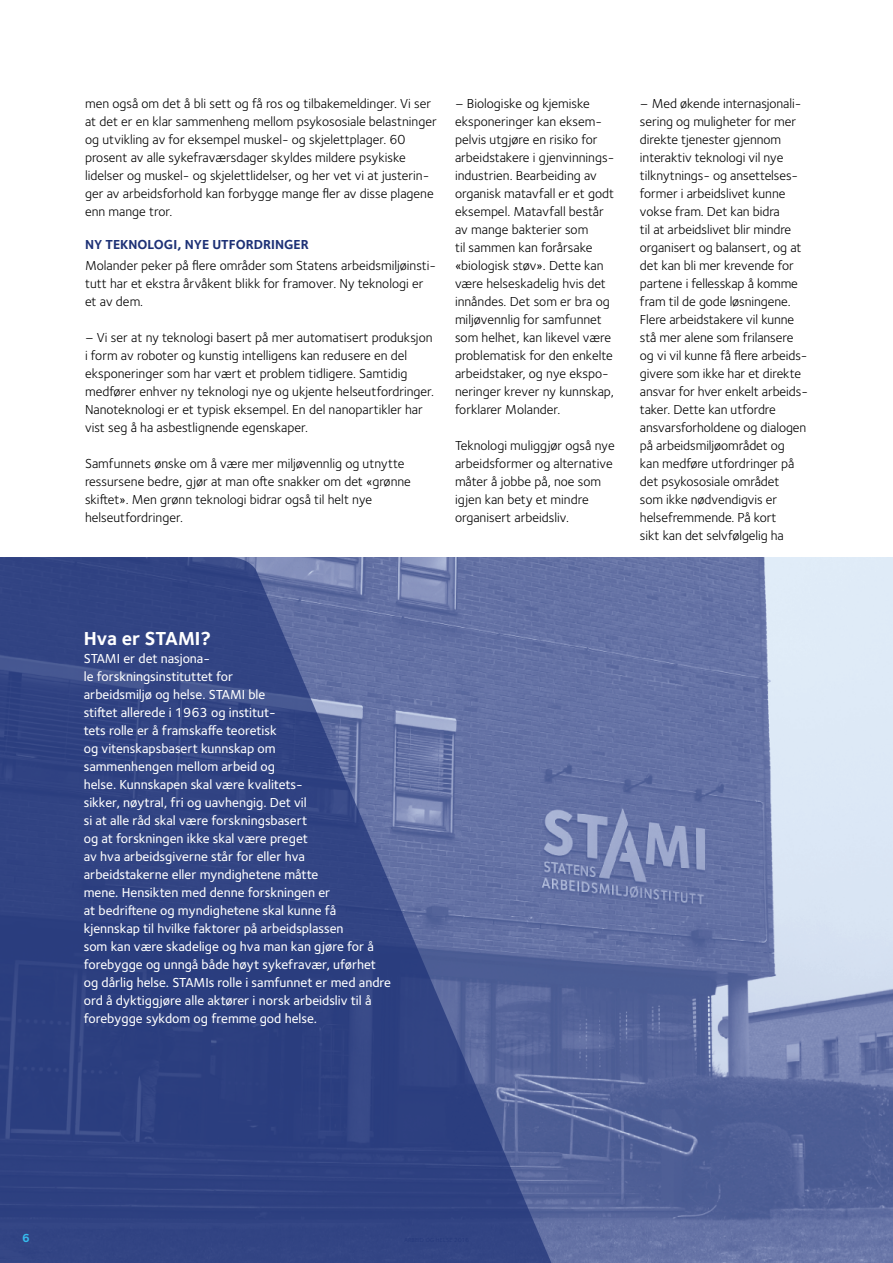
<style>
.page{position:relative;width:893px;height:1263px;background:#fff}
.page>*{position:absolute;margin:0;border:0;box-sizing:border-box;transform-origin:0 0}
.t1{font:700 19.5px "Foundry Sterling";color:#fff}
.t2{font:13.5px/18px "Foundry Sterling";color:#000}
.t3{font:500 13.5px/18px "Foundry Sterling";color:#fff}
.t4{font:700 13.5px "Foundry Sterling";color:#1d3176}
.t5{font:700 12px "Foundry Sterling";color:#36bcee}
</style>
<div class="page">
<img style="left:623px;top:557px;width:270px;height:706px">
<svg style="left:0;top:557px;width:623px;height:706px;fill:#324484"></svg>
<p class="t2" style="left:85px;top:95px;width:353px">men også om det å bli sett og få ros og tilbakemeldinger. Vi ser at det er en klar sammenheng mellom psykososiale belastninger og utvikling av for eksempel muskel- og skjelettplager. 60 prosent av alle sykefraværsdager skyldes mildere psykiske lidelser og muskel- og skjelettlidelser, og her vet vi at justerin&shy;ger av arbeidsforhold kan forbygge mange fler av disse plagene enn mange tror.</p>
<p class="t4" style="left:85px;top:236px;width:225px">NY TEKNOLOGI, NYE UTFORDRINGER</p>
<p class="t2" style="left:85px;top:257px;width:353px">Molander peker på flere områder som Statens arbeidsmiljøinsti&shy;tutt har et ekstra årvåkent blikk for framover. Ny teknologi er et av dem.</p>
<p class="t2" style="left:85px;top:329px;width:351px">– Vi ser at ny teknologi basert på mer automatisert produksjon i form av roboter og kunstig intelligens kan redusere en del eksponeringer som har vært et problem tidligere. Samtidig medfører enhver ny teknologi nye og ukjente helseutfordringer.<br>Nanoteknologi er et typisk eksempel. En del nanopartikler har vist seg å ha asbestlignende egenskaper.</p>
<p class="t2" style="left:85px;top:455px;width:327px">Samfunnets ønske om å være mer miljøvennlig og utnytte ressursene bedre, gjør at man ofte snakker om det «grønne skiftet». Men grønn teknologi bidrar også til helt nye helseutfordringer.</p>
<p class="t2" style="left:455px;top:95px;width:161px">– Biologiske og kjemiske eksponeringer kan eksem&shy;pelvis utgjøre en risiko for arbeidstakere i gjenvinnings&shy;industrien. Bearbeiding av organisk matavfall er et godt eksempel. Matavfall består av mange bakterier som<br>til sammen kan forårsake «biologisk støv». Dette kan være helseskadelig hvis det innåndes. Det som er bra og miljøvennlig for samfunnet som helhet, kan likevel være problematisk for den enkelte arbeidstaker, og nye ekspo&shy;neringer krever ny kunnskap, forklarer Molander.</p>
<p class="t2" style="left:455px;top:436px;width:161px">Teknologi muliggjør også nye arbeidsformer og alternative måter å jobbe på, noe som igjen kan bety et mindre organisert arbeidsliv.</p>
<p class="t2" style="left:640px;top:94px;width:169px">– Med økende internasjonali&shy;sering og muligheter for mer direkte tjenester gjennom interaktiv teknologi vil nye tilknytnings- og ansettelses&shy;former i arbeidslivet kunne vokse fram. Det kan bidra<br>til at arbeidslivet blir mindre organisert og balansert, og at det kan bli mer krevende for partene i fellesskap å komme fram til de gode løsningene.<br>Flere arbeidstakere vil kunne stå mer alene som frilansere og vi vil kunne få flere arbeids&shy;givere som ikke har et direkte ansvar for hver enkelt arbeids&shy;taker. Dette kan utfordre ansvarsforholdene og dialogen på arbeidsmiljøområdet og<br>kan medføre utfordringer på det psykososiale området<br>som ikke nødvendigvis er helsefremmende. På kort<br>sikt kan det selvfølgelig ha</p>
<h1 class="t1" style="left:84px;top:627px;width:129px">Hva er STAMI?</h1>
<p class="t3" style="left:84px;top:650px;width:309px">STAMI er det nasjona-<br>le forskningsinstituttet for<br>arbeidsmiljø og helse. STAMI ble<br>stiftet allerede i 1963 og institut-<br>tets rolle er å framskaffe teoretisk<br>og vitenskapsbasert kunnskap om<br>sammenhengen mellom arbeid og<br>helse. Kunnskapen skal være kvalitets-<br>sikker, nøytral, fri og uavhengig. Det vil<br>si at alle råd skal være forskningsbasert<br>og at forskningen ikke skal være preget<br>av hva arbeidsgiverne står for eller hva arbeidstakerne eller myndighetene måtte<br>mene. Hensikten med denne forskningen er<br>at bedriftene og myndighetene skal kunne få kjennskap til hvilke faktorer på arbeidsplassen<br>som kan være skadelige og hva man kan gjøre for å forebygge og unngå både høyt sykefravær, uførhet og dårlig helse. STAMIs rolle i samfunnet er med andre ord å dyktiggjøre alle aktører i norsk arbeidsliv til å forebygge sykdom og fremme god helse.</p>
<p class="t5" style="left:22px;top:1231px;width:9px">6</p>
</div>
